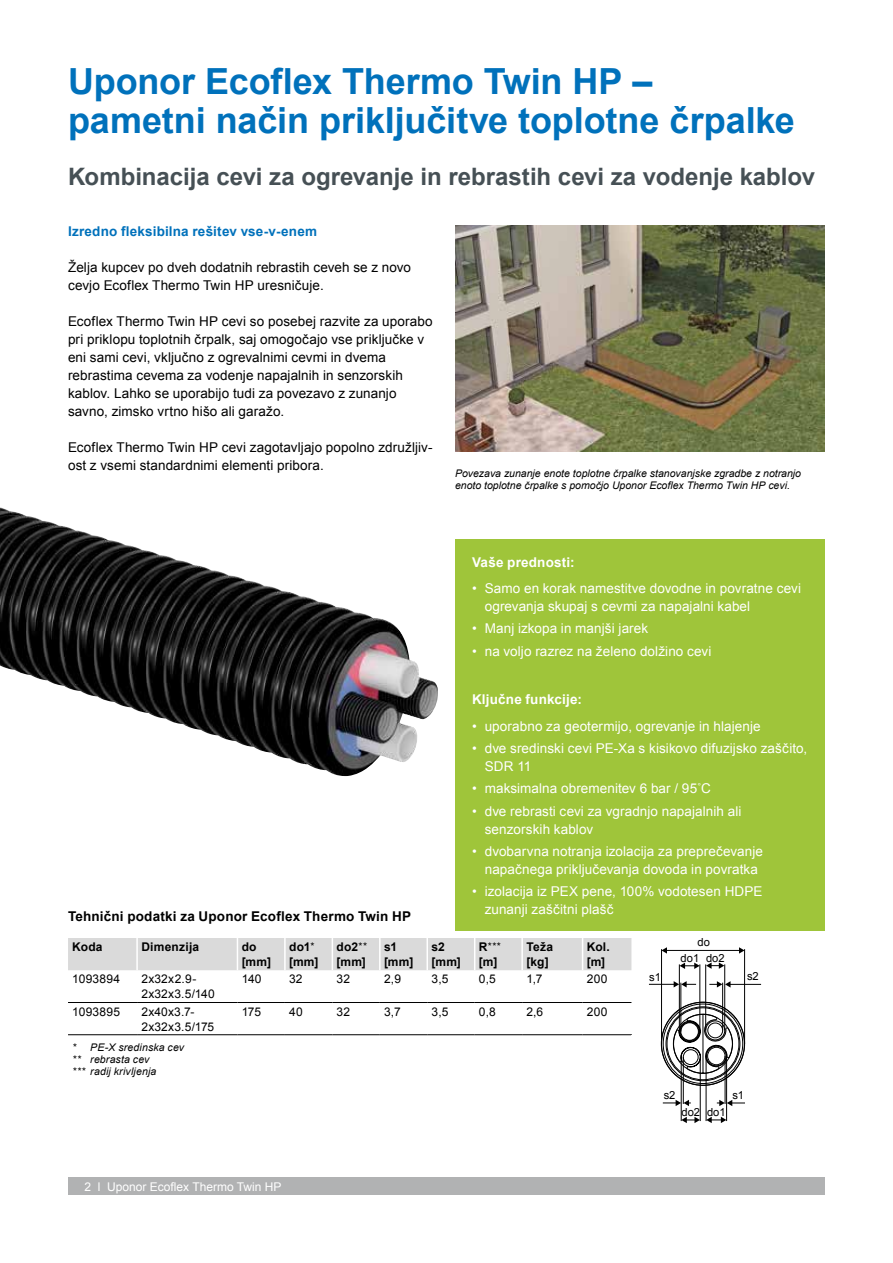
<style>
.page{position:relative;width:893px;height:1263px;background:#fff}
.page>*{position:absolute;margin:0;border:0;box-sizing:border-box;transform-origin:0 0}
.t1{font:700 36px/39px "Arial";letter-spacing:-.005em;color:#0071bb}
.t2{font:700 24px "Arial";color:#465055}
.t3{font:13.5px/18px "Arial";letter-spacing:.005em;color:#fff}
.t4{font:13.5px/18px "Arial";letter-spacing:.005em;color:#000}
.t5{font:700 13.5px "Arial";letter-spacing:.015em;color:#000}
.t6{font:700 13.5px "Arial";letter-spacing:.01em;color:#0071bb}
.t7{font:700 13.5px "Arial";letter-spacing:.01em;color:#fff}
.t8{font:12px/15px "Arial";letter-spacing:.015em;color:#000}
.t9{font:700 12px/15px "Arial";letter-spacing:.02em;color:#000}
.t10{font:12px "Arial";color:#fff}
.t11{font:11.1px/15.3px "Arial";color:#000;text-align:center}
.t12{font:italic 10.5px/12px "Arial";color:#000}
.t13{font:italic 10.5px/12px "Arial";letter-spacing:.02em;color:#000}
.t14{font:10.5px "Arial";color:#000}
.s1{font-weight:400;font-size:10.5px}
.s2{font-weight:700;font-size:12px}
</style>
<div class="page">
<div style="left:68px;top:1178px;width:757px;height:17px;background:#b1b2b3"></div>
<img style="left:455px;top:226px;width:370px;height:225px">
<div style="left:455px;top:540px;width:370px;height:391px;background:#9fc53a"></div>
<img style="left:0;top:507px;width:438px;height:269px">
<div style="left:68px;top:938px;width:563px;height:32px;background:#dadada"></div>
<hr style="left:136px;top:938px;width:2px;height:32px;background:#fff">
<hr style="left:237px;top:938px;width:1px;height:32px;background:#fff">
<hr style="left:284px;top:938px;width:2px;height:32px;background:#fff">
<hr style="left:332px;top:938px;width:1px;height:32px;background:#fff">
<hr style="left:379px;top:938px;width:2px;height:32px;background:#fff">
<hr style="left:426px;top:938px;width:2px;height:32px;background:#fff">
<hr style="left:474px;top:938px;width:1px;height:32px;background:#fff">
<hr style="left:521px;top:938px;width:2px;height:32px;background:#fff">
<hr style="left:582px;top:938px;width:1px;height:32px;background:#fff">
<hr style="left:68px;top:1002px;width:69px;height:1px;background:#000">
<hr style="left:137px;top:1002px;width:100px;height:1px;background:#000">
<hr style="left:285px;top:1002px;width:47px;height:1px;background:#000">
<hr style="left:427px;top:1002px;width:48px;height:1px;background:#000">
<hr style="left:522px;top:1002px;width:61px;height:1px;background:#000">
<hr style="left:237px;top:1002px;width:48px;height:1px;background:#000">
<hr style="left:332px;top:1002px;width:48px;height:1px;background:#000">
<hr style="left:380px;top:1002px;width:47px;height:1px;background:#000">
<hr style="left:475px;top:1002px;width:47px;height:1px;background:#000">
<hr style="left:583px;top:1002px;width:48px;height:1px;background:#000">
<hr style="left:68px;top:1034px;width:69px;height:1px;background:#000">
<hr style="left:137px;top:1034px;width:100px;height:1px;background:#000">
<hr style="left:237px;top:1034px;width:48px;height:1px;background:#000">
<hr style="left:285px;top:1034px;width:47px;height:1px;background:#000">
<hr style="left:332px;top:1034px;width:48px;height:1px;background:#000">
<hr style="left:380px;top:1034px;width:47px;height:1px;background:#000">
<hr style="left:427px;top:1034px;width:48px;height:1px;background:#000">
<hr style="left:475px;top:1034px;width:47px;height:1px;background:#000">
<hr style="left:522px;top:1034px;width:61px;height:1px;background:#000">
<hr style="left:583px;top:1034px;width:49px;height:1px;background:#000">
<hr style="left:661px;top:949px;width:1px;height:95px;background:#000">
<hr style="left:679px;top:964px;width:1px;height:67px;background:#000">
<hr style="left:680px;top:983px;width:1px;height:48px;background:#000">
<hr style="left:699px;top:964px;width:1px;height:67px;background:#000">
<hr style="left:705px;top:964px;width:1px;height:66px;background:#000">
<hr style="left:722px;top:983px;width:1px;height:47px;background:#000">
<hr style="left:724px;top:964px;width:1px;height:66px;background:#000">
<hr style="left:744px;top:949px;width:1px;height:95px;background:#000">
<hr style="left:730px;top:984px;width:31px;height:1px;background:#000">
<hr style="left:666px;top:950px;width:74px;height:1px;background:#000">
<svg style="left:661px;top:947px;width:6px;height:6px"></svg>
<svg style="left:739px;top:947px;width:5px;height:6px"></svg>
<svg style="left:709px;top:981px;width:21px;height:6px"></svg>
<svg style="left:649px;top:981px;width:47px;height:6px"></svg>
<svg style="left:660px;top:1001px;width:86px;height:122px"></svg>
<svg style="left:706px;top:962px;width:18px;height:7px"></svg>
<svg style="left:680px;top:962px;width:20px;height:7px"></svg>
<h1 class="t1" style="left:68px;top:63px;width:728px">Uponor Ecoflex Thermo Twin HP – pametni način priključitve toplotne črpalke</h1>
<h2 class="t2" style="left:68px;top:161px;width:749px">Kombinacija cevi za ogrevanje in rebrastih cevi za vodenje kablov</h2>
<p class="t6" style="left:68px;top:222px;width:251px">Izredno fleksibilna rešitev vse-v-enem</p>
<p class="t4" style="left:68px;top:258px;width:345px">Želja kupcev po dveh dodatnih rebrastih ceveh se z novo cevjo Ecoflex Thermo Twin HP uresničuje.</p>
<p class="t4" style="left:68px;top:312px;width:366px">Ecoflex Thermo Twin HP cevi so posebej razvite za uporabo pri priklopu toplotnih črpalk, saj omogočajo vse priključke v eni sami cevi, vključno z ogrevalnimi cevmi in dvema rebrastima cevema za vodenje napajalnih in senzorskih kablov. Lahko se uporabijo tudi za povezavo z zunanjo savno, zimsko vrtno hišo ali garažo.</p>
<p class="t4" style="left:68px;top:438px;width:366px">Ecoflex Thermo Twin HP cevi zagotavljajo popolno združljiv&shy;ost z vsemi standardnimi elementi pribora.</p>
<p class="t12" style="left:455px;top:467px;width:348px">Povezava zunanje enote toplotne črpalke stanovanjske zgradbe z notranjo enoto toplotne črpalke s pomočjo Uponor Ecoflex Thermo Twin HP cevi.</p>
<p class="t7" style="left:472px;top:553px;width:104px">Vaše prednosti:</p>
<p class="t3" style="left:485px;top:579px;width:318px;text-indent:-13px">• Samo en korak namestitve dovodne in povratne cevi ogrevanja skupaj s cevmi za napajalni kabel</p>
<p class="t3" style="left:472px;top:620px;width:178px">• Manj izkopa in manjši jarek</p>
<p class="t3" style="left:472px;top:642px;width:241px">• na voljo razrez na želeno dolžino cevi</p>
<p class="t7" style="left:472px;top:691px;width:111px">Ključne funkcije:</p>
<p class="t3" style="left:472px;top:717px;width:290px">• uporabno za geotermijo, ogrevanje in hlajenje</p>
<p class="t3" style="left:485px;top:739px;width:324px;text-indent:-13px">• dve sredinski cevi PE-Xa s kisikovo difuzijsko zaščito,<br>SDR 11</p>
<p class="t3" style="left:472px;top:780px;width:240px">• maksimalna obremenitev 6 bar / 95˚C</p>
<p class="t3" style="left:485px;top:802px;width:258px;text-indent:-13px">• dve rebrasti cevi za vgradnjo napajalnih ali senzorskih kablov</p>
<p class="t3" style="left:472px;top:842px;width:292px;text-align:center">• dvobarvna notranja izolacija za preprečevanje napačnega priključevanja dovoda in povratka</p>
<p class="t3" style="left:485px;top:882px;width:279px;text-indent:-13px">• izolacija iz PEX pene, 100% vodotesen HDPE zunanji zaščitni plašč</p>
<p class="t5" style="left:68px;top:907px;width:345px">Tehnični podatki za Uponor Ecoflex Thermo Twin HP</p>
<p class="t9" style="left:72px;top:940px;width:32px">Koda</p>
<p class="t9" style="left:141px;top:940px;width:59px">Dimenzija</p>
<p class="t9" style="left:242px;top:940px;width:31px">do [mm]</p>
<p class="t9" style="left:289px;top:940px;width:31px">do1<span class="s1">* </span>[mm]</p>
<p class="t9" style="left:337px;top:940px;width:32px">do2<span class="s1">** </span>[mm]</p>
<p class="t9" style="left:384px;top:940px;width:31px">s1 [mm]</p>
<p class="t9" style="left:431px;top:940px;width:31px">s2 [mm]</p>
<p class="t14" style="left:479px;top:939px;width:23px"><span class="s2">R</span>***</p>
<p class="t11" style="left:681px;top:935px;width:45px">do<br>do1 do2</p>
<p class="t9" style="left:526px;top:940px;width:28px">Teža [kg]</p>
<p class="t9" style="left:587px;top:940px;width:24px">Kol. [m]</p>
<p class="t9" style="left:479px;top:955px;width:20px">[m]</p>
<p class="t8" style="left:72px;top:972px;width:49px">1093894</p>
<p class="t8" style="left:141px;top:972px;width:75px">2x32x2.9-<br>2x32x3.5/140</p>
<p class="t8" style="left:242px;top:972px;width:21px">140</p>
<p class="t8" style="left:289px;top:972px;width:15px">32</p>
<p class="t8" style="left:337px;top:972px;width:15px">32</p>
<p class="t8" style="left:384px;top:972px;width:18px">2,9</p>
<p class="t8" style="left:431px;top:972px;width:19px">3,5</p>
<p class="t8" style="left:479px;top:972px;width:18px">0,5</p>
<p class="t8" style="left:526px;top:972px;width:18px">1,7</p>
<p class="t8" style="left:587px;top:972px;width:22px">200</p>
<p class="t8" style="left:72px;top:1004px;width:49px">1093895</p>
<p class="t8" style="left:141px;top:1004px;width:74px">2x40x3.7-<br>2x32x3.5/175</p>
<p class="t8" style="left:242px;top:1004px;width:21px">175</p>
<p class="t8" style="left:289px;top:1004px;width:15px">40</p>
<p class="t8" style="left:337px;top:1004px;width:15px">32</p>
<p class="t8" style="left:384px;top:1004px;width:18px">3,7</p>
<p class="t8" style="left:432px;top:1004px;width:19px">3,5</p>
<p class="t8" style="left:479px;top:1004px;width:18px">0,8</p>
<p class="t8" style="left:526px;top:1004px;width:18px">2,6</p>
<p class="t8" style="left:587px;top:1004px;width:22px">200</p>
<p class="t13" style="left:72px;top:1041px;width:113px">* PE-X sredinska cev ** rebrasta cev<br>*** radij krivljenja</p>
<p class="t10" style="left:85px;top:1179px;width:198px">2 l Uponor Ecoflex Thermo Twin HP</p>
<p class="t11" style="left:649px;top:969px;width:13px">s1</p>
<p class="t11" style="left:747px;top:969px;width:13px">s2</p>
<p class="t11" style="left:664px;top:1088px;width:13px">s2</p>
<p class="t11" style="left:707px;top:1104px;width:20px">do1</p>
<p class="t11" style="left:681px;top:1105px;width:20px">do2</p>
<p class="t11" style="left:732px;top:1087px;width:13px">s1</p>
</div>
